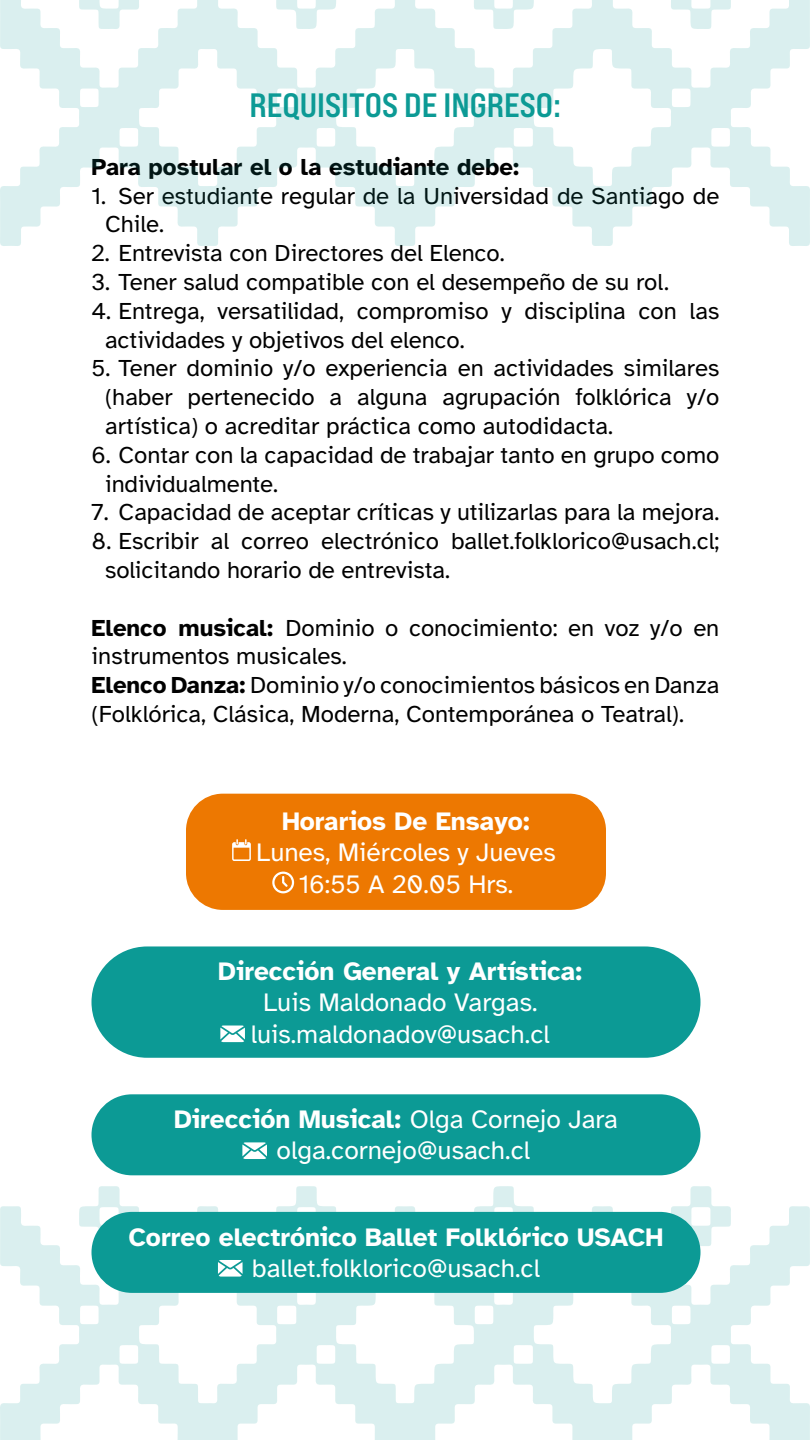
<style>
.page{position:relative;width:810px;height:1440px;background:#fff}
.page>*{position:absolute;margin:0;border:0;box-sizing:border-box;transform-origin:0 0}
.t1{font:33.75px "Bebas Neue Pro Exp Bd";color:#0c9a95}
.t2{font:26.25px/31.5px "Atkinson Hyperlegible";color:#fff;text-align:center}
.t3{font:700 26.25px "Atkinson Hyperlegible";color:#fff}
.t4{font:24px/28.8px "Atkinson Hyperlegible";color:#000}
.t5{font:700 24px "Atkinson Hyperlegible";color:#000}
.s1{font-weight:700}
</style>
<div class="page">
<svg style="left:0;top:1206px;width:810px;height:234px"></svg>
<svg style="left:78px;top:1200px;width:61px;height:48px"></svg>
<svg style="left:671px;top:1200px;width:61px;height:48px"></svg>
<svg style="left:472px;top:1200px;width:63px;height:12px"></svg>
<svg style="left:275px;top:1200px;width:63px;height:12px"></svg>
<div style="left:92px;top:946px;width:609px;height:112px;background:#0c9a95;border-radius:56px"></div>
<svg style="left:220px;top:1026px;width:25px;height:16px"></svg>
<div style="left:186px;top:794px;width:420px;height:116px;background:#ed7801;border-radius:37px"></div>
<svg style="left:232px;top:839px;width:19px;height:22px"></svg>
<svg style="left:272px;top:871px;width:22px;height:23px"></svg>
<div style="left:92px;top:1094px;width:608px;height:81px;background:#0c9a95;border-radius:40px"></div>
<svg style="left:242px;top:1142px;width:25px;height:17px"></svg>
<div style="left:92px;top:1212px;width:608px;height:81px;background:#0c9a95;border-radius:40px"></div>
<svg style="left:218px;top:1260px;width:25px;height:17px"></svg>
<svg style="left:0;top:0;width:810px;height:246px"></svg>
<svg style="left:78px;top:0;width:61px;height:31px"></svg>
<svg style="left:671px;top:0;width:61px;height:31px"></svg>
<svg style="left:472px;top:0;width:63px;height:31px"></svg>
<svg style="left:275px;top:0;width:63px;height:30px"></svg>
<h1 class="t1" style="left:249px;top:85px;width:313px">REQUISITOS DE INGRESO:</h1>
<p class="t5" style="left:92px;top:153px;width:430px">Para postular el o la estudiante debe:</p>
<p class="t4" style="left:105px;top:182px;width:616px;text-indent:-14px">1. Ser estudiante regular de la Universidad de Santiago de<br>Chile.</p>
<p class="t4" style="left:92px;top:239px;width:415px">2. Entrevista con Directores del Elenco.</p>
<p class="t4" style="left:92px;top:268px;width:579px">3. Tener salud compatible con el desempeño de su rol.</p>
<p class="t4" style="left:105px;top:297px;width:616px;text-indent:-14px">4. Entrega, versatilidad, compromiso y disciplina con las actividades y objetivos del elenco.</p>
<p class="t4" style="left:105px;top:354px;width:616px;text-align:justify;text-indent:-14px">5. Tener dominio y/o experiencia en actividades similares (haber pertenecido a alguna agrupación folklórica y/o artística) o acreditar práctica como autodidacta.</p>
<p class="t4" style="left:105px;top:441px;width:616px;text-indent:-14px">6. Contar con la capacidad de trabajar tanto en grupo como individualmente.</p>
<p class="t4" style="left:92px;top:498px;width:629px">7. Capacidad de aceptar críticas y utilizarlas para la mejora.</p>
<p class="t4" style="left:105px;top:527px;width:616px;text-indent:-14px">8. Escribir al correo electrónico ballet.folklorico@usach.cl; solicitando horario de entrevista.</p>
<p class="t4" style="left:92px;top:614px;width:629px"><span class="s1">Elenco musical:</span> Dominio o conocimiento: en voz y/o en instrumentos musicales.<br><span class="s1">Elenco Danza:</span> Dominio y/o conocimientos básicos en Danza (Folklórica, Clásica, Moderna, Contemporánea o Teatral).</p>
<p class="t3" style="left:282px;top:806px;width:250px">Horarios De Ensayo:</p>
<p class="t2" style="left:256px;top:837px;width:301px">Lunes, Miércoles y Jueves<br>16:55 A 20.05 Hrs.</p>
<p class="t3" style="left:218px;top:956px;width:366px">Dirección General y Artística:</p>
<p class="t2" style="left:251px;top:987px;width:300px">Luis Maldonado Vargas. luis.maldonadov@usach.cl</p>
<p class="t2" style="left:174px;top:1104px;width:445px"><span class="s1">Dirección Musical:</span> Olga Cornejo Jara olga.cornejo@usach.cl</p>
<p class="t3" style="left:129px;top:1222px;width:536px">Correo electrónico Ballet Folklórico USACH</p>
<p class="t2" style="left:252px;top:1253px;width:290px">ballet.folklorico@usach.cl</p>
</div>
